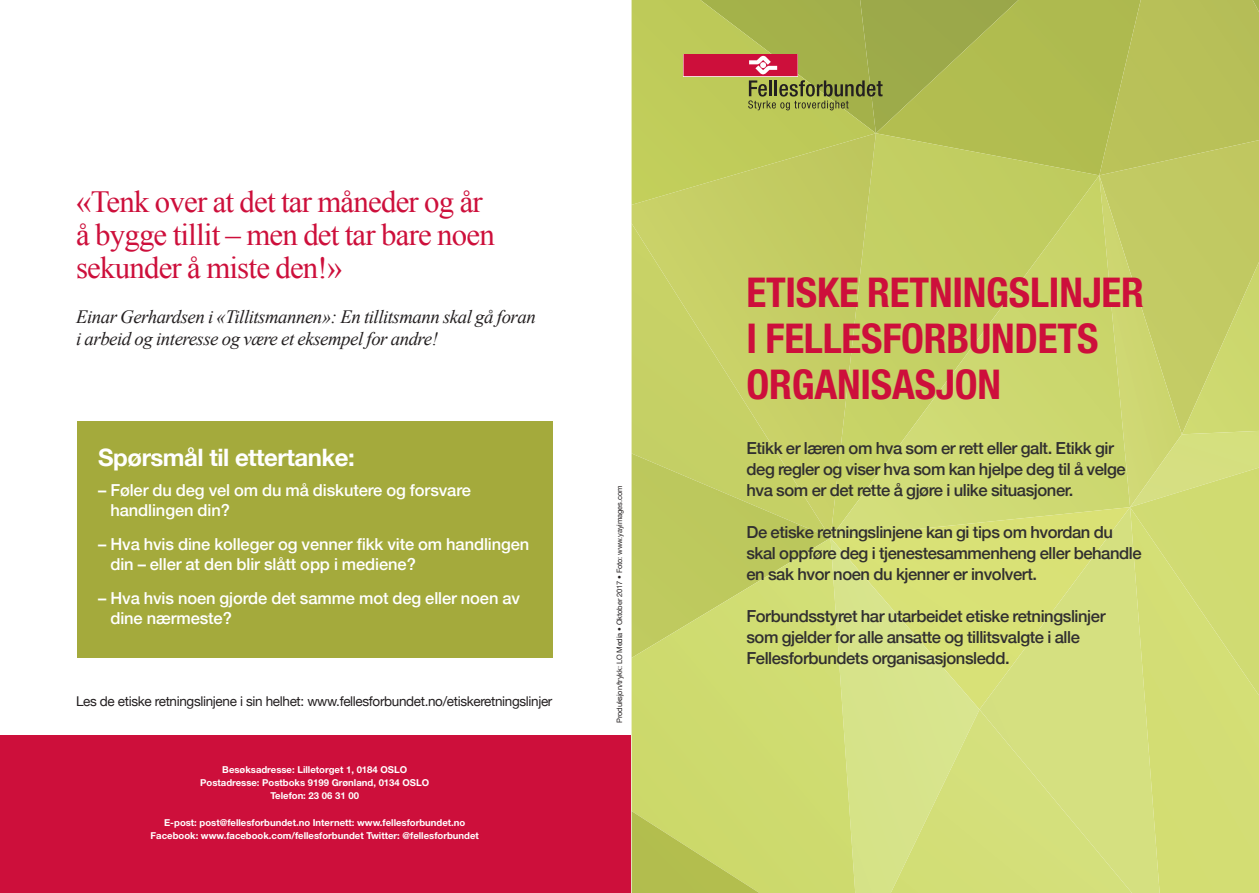
<style>
.page{position:relative;width:1259px;height:893px;background:#fff}
.page>*{position:absolute;margin:0;border:0;box-sizing:border-box;transform-origin:0 0}
.Tittel{font:700 condensed 41.1px/46.2px "Helvetica Neue LT Std";letter-spacing:-.005em;color:#cd0f3b}
.Brødtekst{font:30.75px/33px "Times New Roman";letter-spacing:-.025em;color:#cd0f3b}
.MT{font:700 24px "Helvetica Neue";letter-spacing:-.02em;color:#fff}
.Brødtekst-2{font:italic 18.75px/22.5px "Times New Roman";letter-spacing:-.025em;color:#231f20}
.Brødtekst-3{font:500 16.65px/21px "Helvetica Neue";letter-spacing:-.025em;color:#312f30}
.Brødtekst-4{font:500 16.5px/19.5px "Helvetica Neue";letter-spacing:-.005em;color:#fff}
.MT-2{font:13.5px "Helvetica Neue";letter-spacing:-.025em;color:#231f20}
.Tekst{font:700 9.6px "Helvetica Neue LT Std";color:#fff}
.Tekst-2{font:7.5px "Helvetica Neue LT Std";letter-spacing:-.02em;color:#231f20}
</style>
<div class="page">
<div style="left:1018px;top:0;width:81px;height:133px;background:#b0bc4f"></div>
<svg style="left:876px;top:133px;width:223px;height:42px;background:#b9c559"></svg>
<svg style="left:876px;top:175px;width:223px;height:332px;background:#c8d36a"></svg>
<div style="left:876px;top:507px;width:103px;height:31px;background:#d3de79"></div>
<svg style="left:631px;top:205px;width:245px;height:333px;background:#c6d066"></svg>
<svg style="left:631px;top:0;width:245px;height:205px;background:#c1cb5e"></svg>
<div style="left:631px;top:223px;width:199px;height:230px;background:#c7d066"></div>
<svg style="left:631px;top:453px;width:199px;height:85px;background:#c1cc62"></svg>
<svg style="left:855px;top:538px;width:124px;height:355px;background:#d7e281"></svg>
<svg style="left:631px;top:538px;width:224px;height:355px;background:#ccd86e"></svg>
<svg style="left:979px;top:507px;width:151px;height:202px;background:#d7e079"></svg>
<svg style="left:890px;top:709px;width:240px;height:184px;background:#d4e07f"></svg>
<svg style="left:1099px;top:0;width:160px;height:695px;background:#c4cd66"></svg>
<svg style="left:1130px;top:507px;width:129px;height:386px;background:#d2dd75"></svg>
<svg style="left:631px;top:811px;width:128px;height:82px;background:#c0cb5e"></svg>
<div style="left:0;top:736px;width:630px;height:157px;background:#cd0f3b"></div>
<svg style="left:683px;top:0;width:335px;height:133px;background:#aaac4e"></svg>
<div style="left:77px;top:421px;width:475px;height:237px;background:#a4aa3c"></div>
<p class="Brødtekst" style="left:76px;top:185px;width:420px">«Tenk over at det tar måneder og år å bygge tillit – men det tar bare noen sekunder å miste den!»</p>
<p class="Brødtekst-2" style="left:76px;top:305px;width:461px">Einar Gerhardsen i «Tillitsmannen»: En tillitsmann skal gå foran i arbeid og interesse og være et eksempel for andre!</p>
<p class="MT" style="left:98px;top:443px;width:258px">Spørsmål til ettertanke:</p>
<p class="Brødtekst-4" style="left:110px;top:479px;width:362px;text-indent:-12px">– Føler du deg vel om du må diskutere og forsvare handlingen din?</p>
<p class="Brødtekst-4" style="left:110px;top:533px;width:420px;text-indent:-12px">– Hva hvis dine kolleger og venner fikk vite om handlingen din – eller at den blir slått opp i mediene?</p>
<p class="Brødtekst-4" style="left:110px;top:587px;width:411px;text-indent:-12px">– Hva hvis noen gjorde det samme mot deg eller noen av dine nærmeste?</p>
<p class="MT-2" style="left:76px;top:691px;width:478px">Les de etiske retningslinjene i sin helhet: www.fellesforbundet.no/etiskeretningslinjer</p>
<p class="Tekst" style="left:222px;top:764px;width:186px">Besøksadresse: Lilletorget 1, 0184 OSLO</p>
<p class="Tekst" style="left:200px;top:777px;width:230px">Postadresse: Postboks 9199 Grønland, 0134 OSLO</p>
<p class="Tekst" style="left:270px;top:790px;width:90px">Telefon: 23 06 31 00</p>
<p class="Tekst" style="left:164px;top:816px;width:303px">E-post: post@fellesforbundet.no Internett: www.fellesforbundet.no</p>
<p class="Tekst" style="left:151px;top:829px;width:330px">Facebook: www.facebook.com/fellesforbundet Twitter: @fellesforbundet</p>
<p class="Tekst-2" style="left:615px;top:723px;width:239px;rotate:-90deg">Produksjon/trykk: LO Media • Oktober 2017 • Foto: www.yayimages.com</p>
<p class="Tittel" style="left:746px;top:269px;width:399px">ETISKE RETNINGSLINJER<br>I FELLESFORBUNDETS<br>ORGANISASJON</p>
<p class="Brødtekst-3" style="left:746px;top:437px;width:381px">Etikk er læren om hva som er rett eller galt. Etikk gir deg regler og viser hva som kan hjelpe deg til å velge hva som er det rette å gjøre i ulike situasjoner.</p>
<p class="Brødtekst-3" style="left:746px;top:521px;width:397px">De etiske retningslinjene kan gi tips om hvordan du skal oppføre deg i tjenestesammenheng eller behandle en sak hvor noen du kjenner er involvert.</p>
<p class="Brødtekst-3" style="left:746px;top:605px;width:360px">Forbundsstyret har utarbeidet etiske retningslinjer som gjelder for alle ansatte og tillitsvalgte i alle<br>Fellesforbundets organisasjonsledd.</p>
</div>
